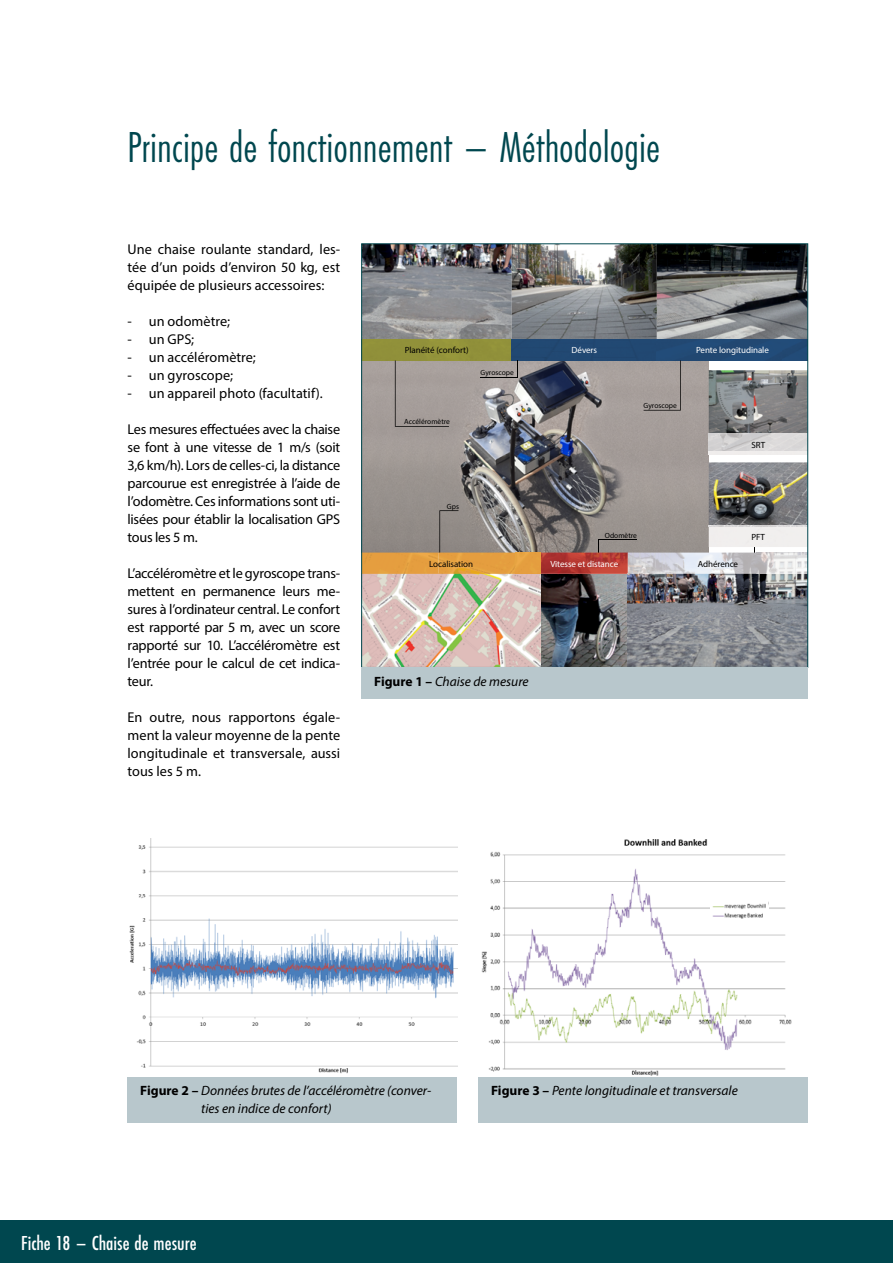
<style>
.page{position:relative;width:893px;height:1263px;background:#fff}
.page>*{position:absolute;margin:0;border:0;box-sizing:border-box;transform-origin:0 0}
.t1{font:45px "Futura PT Cond";color:#00474f}
.t2{font:500 21px "Futura PT Cond";color:#fff}
.t3{font:14.25px/18px "Myriad Pro";color:#000;text-align:justify}
.t4{font:italic 13.5px/18px "Myriad Pro";color:#000}
.t5{font:9px "Myriad Pro";letter-spacing:-.005em;color:#000}
.t6{font:9px "Myriad Pro";letter-spacing:-.005em;color:#fff}
.t7{font:7.5px "Myriad Pro";color:#000}
.s1{font-weight:700;font-style:normal}
</style>
<div class="page">
<div style="left:0;top:1220px;width:893px;height:43px;background:#00474f"></div>
<img style="left:363px;top:360px;width:346px;height:193px">
<img style="left:363px;top:246px;width:443px;height:114px">
<div style="left:512px;top:339px;width:294px;height:21px;background:#214873"></div>
<div style="left:395px;top:360px;width:54px;height:67px;background:#a69e9b"></div>
<svg style="left:644px;top:360px;width:37px;height:51px"></svg>
<svg style="left:517px;top:360px;width:1px;height:18px"></svg>
<svg style="left:598px;top:540px;width:1px;height:13px"></svg>
<img style="left:709px;top:462px;width:97px;height:85px">
<img style="left:709px;top:370px;width:97px;height:85px">
<img style="left:709px;top:526px;width:97px;height:1px">
<img style="left:709px;top:434px;width:97px;height:16px">
<hr style="left:480px;top:377px;width:37px;height:1px;background:#000">
<img style="left:363px;top:553px;width:443px;height:113px">
<svg style="left:439px;top:510px;width:19px;height:65px"></svg>
<img style="left:629px;top:553px;width:177px;height:1px">
<svg style="left:754px;top:547px;width:1px;height:28px"></svg>
<svg style="left:628px;top:553px;width:1px;height:21px"></svg>
<hr style="left:598px;top:539px;width:39px;height:1px;background:#000">
<div style="left:361px;top:668px;width:447px;height:31px;background:#b8c7cc"></div>
<div style="left:128px;top:1077px;width:329px;height:46px;background:#b8c7cc"></div>
<div style="left:478px;top:1077px;width:330px;height:46px;background:#b8c7cc"></div>
<img style="left:129px;top:839px;width:328px;height:235px">
<img style="left:481px;top:839px;width:311px;height:237px">
<img style="left:710px;top:890px;width:59px;height:36px">
<h1 class="t1" style="left:128px;top:121px;width:534px">Principe de fonctionnement – Méthodologie</h1>
<p class="t3" style="left:128px;top:240px;width:214px">Une chaise roulante standard, les&shy;tée d’un poids d’environ 50 kg, est équipée de plusieurs accessoires:</p>
<p class="t3" style="left:128px;top:312px;width:104px">- un odomètre;</p>
<p class="t3" style="left:128px;top:330px;width:68px">- un GPS;</p>
<p class="t3" style="left:128px;top:348px;width:130px">- un accéléromètre;</p>
<p class="t3" style="left:128px;top:366px;width:107px">- un gyroscope;</p>
<p class="t3" style="left:128px;top:384px;width:197px">- un appareil photo (facultatif).</p>
<p class="t3" style="left:128px;top:420px;width:214px">Les mesures effectuées avec la chaise se font à une vitesse de 1 m/s (soit 3,6 km/h). Lors de celles-ci, la distance parcourue est enregistrée à l’aide de l’odomètre. Ces informations sont uti&shy;lisées pour établir la localisation GPS tous les 5 m.</p>
<p class="t3" style="left:128px;top:564px;width:214px">L’accéléromètre et le gyroscope trans&shy;mettent en permanence leurs me&shy;sures à l’ordinateur central. Le confort est rapporté par 5 m, avec un score rapporté sur 10. L’accéléromètre est l’entrée pour le calcul de cet indica&shy;teur.</p>
<p class="t3" style="left:128px;top:707px;width:214px">En outre, nous rapportons égale&shy;ment la valeur moyenne de la pente longitudinale et transversale, aussi tous les 5 m.</p>
<p class="t5" style="left:405px;top:345px;width:65px">Planéité (confort)</p>
<p class="t6" style="left:572px;top:345px;width:27px">Dévers</p>
<p class="t6" style="left:696px;top:345px;width:74px">Pente longitudinale</p>
<p class="t7" style="left:404px;top:417px;width:47px">Accéléromètre</p>
<p class="t7" style="left:480px;top:368px;width:35px">Gyroscope</p>
<p class="t7" style="left:644px;top:401px;width:35px">Gyroscope</p>
<p class="t5" style="left:751px;top:439px;width:15px">SRT</p>
<p class="t7" style="left:447px;top:501px;width:14px">Gps</p>
<p class="t7" style="left:605px;top:531px;width:34px">Odomètre</p>
<p class="t5" style="left:429px;top:558px;width:46px">Localisation</p>
<p class="t6" style="left:550px;top:558px;width:69px">Vitesse et distance</p>
<p class="t5" style="left:698px;top:558px;width:42px">Adhérence</p>
<p class="t5" style="left:752px;top:531px;width:15px">PFT</p>
<p class="t4" style="left:374px;top:672px;width:156px"><span class="s1">Figure 1 –</span> Chaise de mesure</p>
<p class="t4" style="left:201px;top:1081px;width:232px;text-indent:-61px"><span class="s1">Figure 2 –</span> Données brutes de l’accéléromètre (conver&shy;ties en indice de confort)</p>
<p class="t4" style="left:491px;top:1081px;width:248px"><span class="s1">Figure 3 –</span> Pente longitudinale et transversale</p>
<h2 class="t2" style="left:21px;top:1231px;width:177px">Fiche 18 – Chaise de mesure</h2>
</div>
